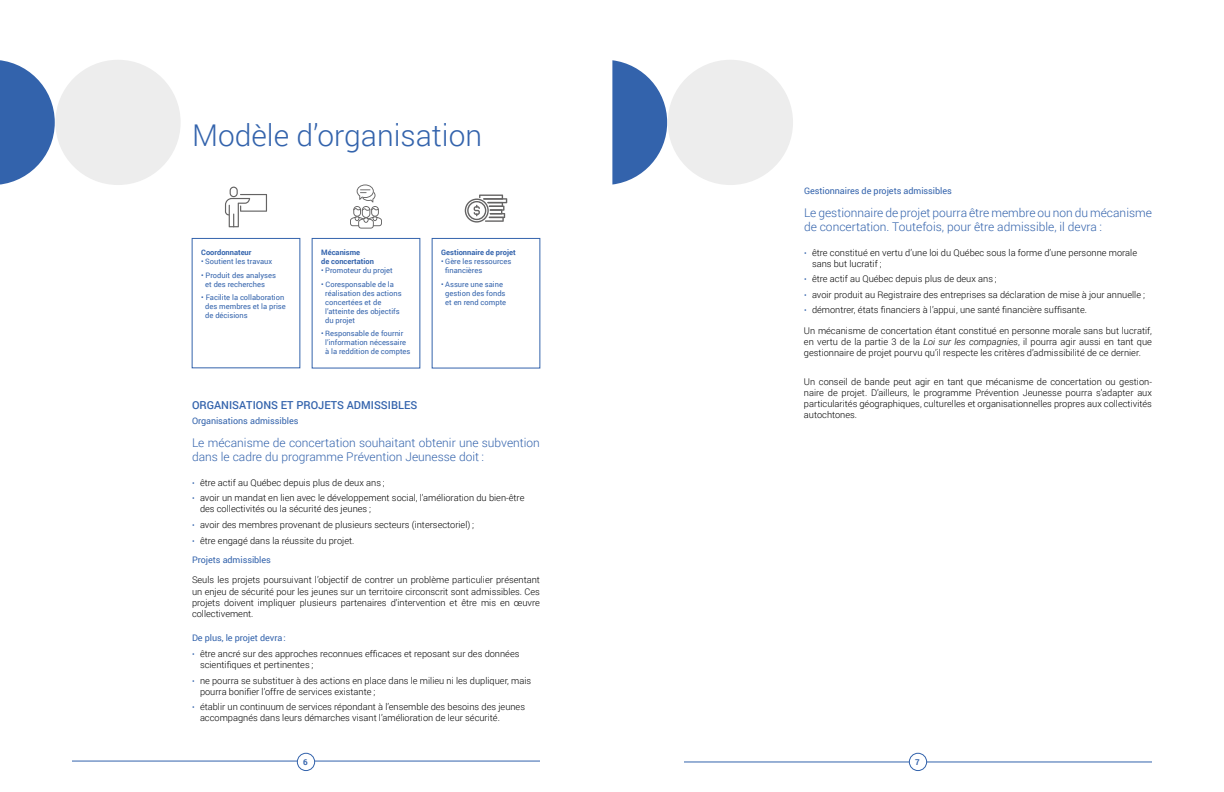
<style>
.page{position:relative;width:1224px;height:792px;background:#fff}
.page>*{position:absolute;margin:0;border:0;box-sizing:border-box;transform-origin:0 0}
.t1{font:300 30px "Roboto";color:#3363ac}
.t2{font:300 12px/14px "Roboto";color:#3363ac}
.t3{font:500 11px "Roboto";color:#3363ac}
.t4{font:300 9.2px/11.1px "Roboto";color:#000}
.t5{font:9px "Roboto";letter-spacing:-.005em;color:#3363ac}
.t6{font:700 8px "Roboto";color:#3363ac}
.t7{font:7.5px/9px "Roboto";color:#3363ac}
.t8{font:700 7.5px/9px "Roboto";color:#3363ac}
.s1{font-size:8px;color:#3363ac}
.s2{font-style:italic}
</style>
<div class="page">
<hr style="left:684px;top:761px;width:468px;height:1px;background:#3363ac">
<div style="left:909px;top:753px;width:18px;height:18px;background:#fff;border-radius:50%"></div>
<div style="left:909px;top:753px;width:18px;height:18px;border:1px solid #3363ac;border-radius:50%"></div>
<hr style="left:72px;top:761px;width:468px;height:1px;background:#3363ac">
<div style="left:297px;top:753px;width:18px;height:18px;background:#fff;border-radius:50%"></div>
<div style="left:297px;top:753px;width:18px;height:18px;border:1px solid #3363ac;border-radius:50%"></div>
<svg style="left:0;top:60px;width:55px;height:125px"></svg>
<svg style="left:612px;top:60px;width:55px;height:125px"></svg>
<div style="left:55px;top:60px;width:126px;height:125px;background:#ededed;border-radius:50%"></div>
<div style="left:668px;top:60px;width:125px;height:125px;background:#ededed;border-radius:50%"></div>
<svg style="left:225px;top:187px;width:42px;height:40px"></svg>
<svg style="left:465px;top:195px;width:42px;height:28px"></svg>
<svg style="left:350px;top:184px;width:32px;height:45px"></svg>
<h1 class="t1" style="left:192px;top:115px;width:292px">Modèle d’organisation</h1>
<p class="t8" style="left:201px;top:248px;width:52px">Coordonnateur</p>
<p class="t7" style="left:201px;top:257px;width:73px">• Soutient les travaux</p>
<p class="t7" style="left:205px;top:270px;width:72px;text-indent:-4px">• Produit des analyses et des recherches</p>
<p class="t7" style="left:205px;top:293px;width:82px;text-indent:-4px">• Facilite la collaboration des membres et la prise de décisions</p>
<p class="t8" style="left:321px;top:248px;width:54px">Mécanisme<br>de concertation</p>
<p class="t7" style="left:321px;top:266px;width:73px">• Promoteur du projet</p>
<p class="t7" style="left:325px;top:279px;width:78px;text-indent:-4px">• Coresponsable de la réalisation des actions concertées et de l’atteinte des objectifs du projet</p>
<p class="t7" style="left:325px;top:329px;width:87px;text-indent:-4px">• Responsable de fournir l’information nécessaire à la reddition de comptes</p>
<p class="t8" style="left:441px;top:248px;width:76px">Gestionnaire de projet</p>
<p class="t7" style="left:445px;top:257px;width:68px;text-indent:-4px">• Gère les ressources financières</p>
<p class="t7" style="left:441px;top:279px;width:66px;text-align:center">• Assure une saine gestion des fonds et en rend compte</p>
<p class="t3" style="left:192px;top:397px;width:227px">ORGANISATIONS ET PROJETS ADMISSIBLES</p>
<p class="t5" style="left:192px;top:415px;width:108px">Organisations admissibles</p>
<h2 class="t2" style="left:192px;top:435px;width:350px">Le mécanisme de concertation souhaitant obtenir une subvention dans le cadre du programme Prévention Jeunesse doit :</h2>
<p class="t4" style="left:192px;top:477px;width:194px"><span class="s1">•</span> être actif au Québec depuis plus de deux ans ;</p>
<p class="t4" style="left:200px;top:492px;width:326px;text-indent:-8px"><span class="s1">•</span> avoir un mandat en lien avec le développement social, l’amélioration du bien-être des collectivités ou la sécurité des jeunes ;</p>
<p class="t4" style="left:192px;top:519px;width:284px"><span class="s1">•</span> avoir des membres provenant de plusieurs secteurs (intersectoriel) ;</p>
<p class="t4" style="left:192px;top:534px;width:164px"><span class="s1">•</span> être engagé dans la réussite du projet.</p>
<p class="t5" style="left:192px;top:554px;width:80px">Projets admissibles</p>
<p class="t4" style="left:192px;top:574px;width:350px;text-align:justify">Seuls les projets poursuivant l’objectif de contrer un problème particulier présentant un enjeu de sécurité pour les jeunes sur un territoire circonscrit sont admissibles. Ces projets doivent impliquer plusieurs partenaires d’intervention et être mis en œuvre collectivement.</p>
<p class="t5" style="left:192px;top:632px;width:95px">De plus, le projet devra:</p>
<p class="t4" style="left:200px;top:648px;width:321px;text-indent:-8px"><span class="s1">•</span> être ancré sur des approches reconnues efficaces et reposant sur des données scientifiques et pertinentes ;</p>
<p class="t4" style="left:200px;top:675px;width:333px;text-indent:-8px"><span class="s1">•</span> ne pourra se substituer à des actions en place dans le milieu ni les dupliquer, mais pourra bonifier l’offre de services existante ;</p>
<p class="t4" style="left:200px;top:701px;width:327px;text-indent:-8px"><span class="s1">•</span> établir un continuum de services répondant à l’ensemble des besoins des jeunes accompagnés dans leurs démarches visant l’amélioration de leur sécurité.</p>
<p class="t5" style="left:804px;top:184px;width:149px">Gestionnaires de projets admissibles</p>
<h2 class="t2" style="left:804px;top:205px;width:349px">Le gestionnaire de projet pourra être membre ou non du mécanisme de concertation. Toutefois, pour être admissible, il devra :</h2>
<p class="t4" style="left:812px;top:246px;width:327px;text-indent:-8px"><span class="s1">•</span> être constitué en vertu d’une loi du Québec sous la forme d’une personne morale sans but lucratif ;</p>
<p class="t4" style="left:804px;top:273px;width:194px"><span class="s1">•</span> être actif au Québec depuis plus de deux ans ;</p>
<p class="t4" style="left:804px;top:289px;width:343px"><span class="s1">•</span> avoir produit au Registraire des entreprises sa déclaration de mise à jour annuelle ;</p>
<p class="t4" style="left:804px;top:300px;width:349px;line-height:20.1px"><span class="s1">•</span> démontrer, états financiers à l’appui, une santé financière suffisante.<br>Un mécanisme de concertation étant constitué en personne morale sans but lucratif,</p>
<p class="t4" style="left:804px;top:336px;width:350px">en vertu de la partie 3 de la <span class="s2">Loi sur les compagnies</span>, il pourra agir aussi en tant que gestionnaire de projet pourvu qu’il respecte les critères d’admissibilité de ce dernier.</p>
<p class="t4" style="left:804px;top:376px;width:350px;text-align:justify">Un conseil de bande peut agir en tant que mécanisme de concertation ou gestion&shy;naire de projet. D’ailleurs, le programme Prévention Jeunesse pourra s’adapter aux particularités géographiques, culturelles et organisationnelles propres aux collectivités autochtones.</p>
<p class="t6" style="left:303px;top:756px;width:6px">6</p>
<p class="t6" style="left:915px;top:756px;width:6px">7</p>
</div>
